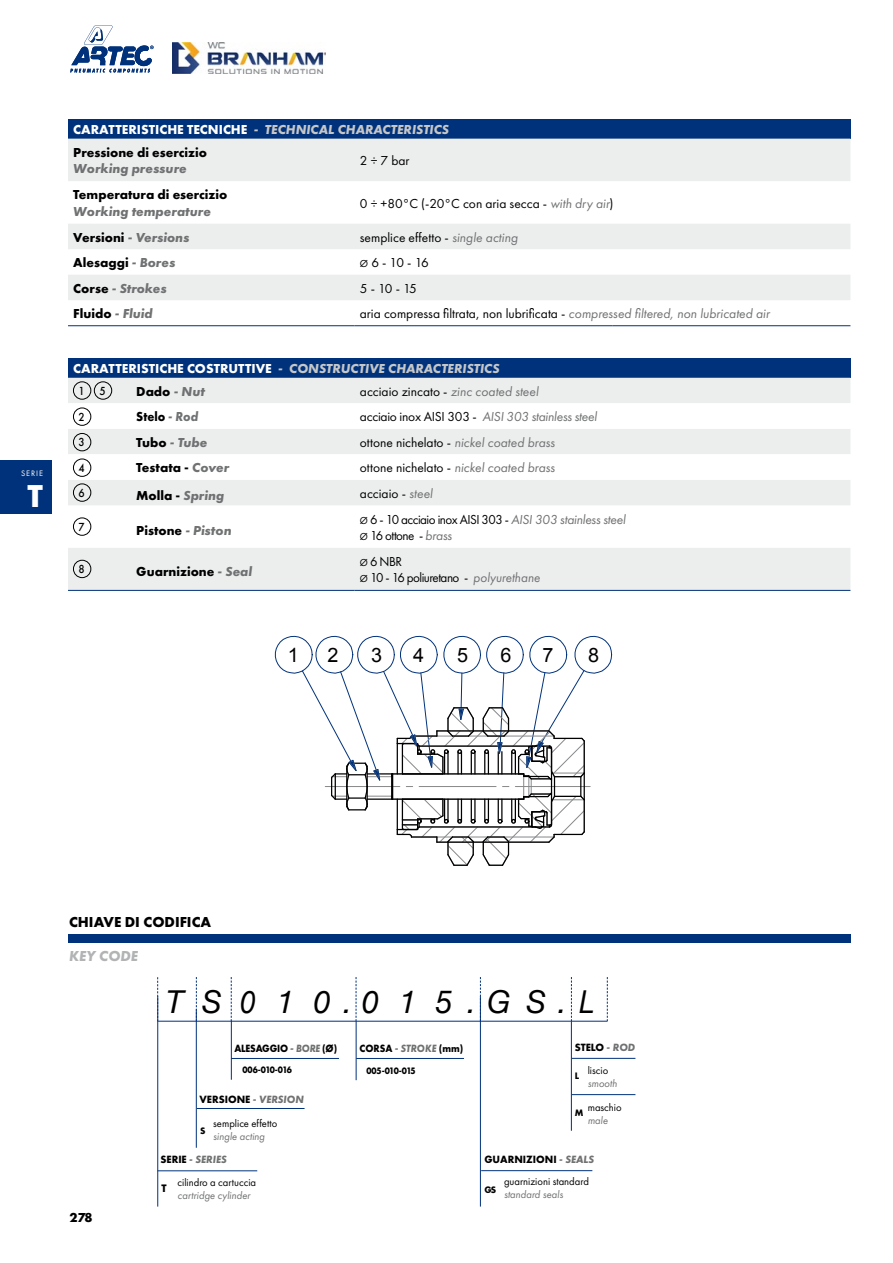
<style>
.page{position:relative;width:893px;height:1263px;background:#fff}
.page>*{position:absolute;margin:0;border:0;box-sizing:border-box;transform-origin:0 0}
.t1{font:700 32.85px "Futura PT";color:#fff}
.t2{font:italic 31.5px "Helvetica Neue";letter-spacing:.6em;color:#000}
.t3{font:19.8px "Arial";color:#000}
.t4{font:700 15px "Futura PT";color:#000}
.t5{font:italic 700 15px "Futura PT";color:#b1b3b4}
.t6{font:13.5px "Futura PT";color:#000}
.t7{font:italic 700 13.5px/22.5px "Futura PT";color:#c6c7c8}
.t8{font:700 13.5px "Futura PT";color:#000}
.t9{font:13.5px/16.2px "Futura PT";letter-spacing:-.04em;color:#000}
.t10{font:italic 700 13.5px "Futura PT";color:#707172}
.t11{font:italic 13.5px "Futura PT";color:#707172}
.t12{font:italic 13.5px "Futura PT";letter-spacing:-.02em;color:#707172}
.t13{font:700 13.5px "Futura PT";color:#000;scale:.92 1}
.t14{font:500 12.15px "Futura PT";color:#000;scale:.91 1}
.t15{font:700 11.25px "Futura PT";color:#000}
.t16{font:10.95px/23px "Futura PT";color:#000}
.t17{font:italic 10.95px "Futura PT";color:#707172}
.t18{font:700 10.95px "Futura PT";color:#000}
.t19{font:700 10.95px "Futura PT";letter-spacing:-.02em;color:#000;scale:.9 1}
.t20{font:700 10.95px "Futura PT";color:#000;scale:.91 1}
.t21{font:700 9.75px "Futura PT";letter-spacing:-.075em;color:#000;scale:.88 1}
.t22{font:700 9.75px "Futura PT";letter-spacing:-.075em;color:#000}
.t23{font:8.25px "Futura PT";letter-spacing:.11em;color:#fff}
.s1{font-style:normal;color:#fff}
.s2{font-style:normal;color:#000}
.s3{font-style:italic;color:#707172}
.s4{font-size:10.5px}
.s5{font-weight:700}
.s6{font-weight:700;font-style:italic;color:#707172}
</style>
<div class="page">
<img style="left:173px;top:43px;width:152px;height:30px">
<svg style="left:70px;top:26px;width:84px;height:47px"></svg>
<div style="left:0;top:461px;width:52px;height:53px;background:#00327b"></div>
<div style="left:68px;top:119px;width:782px;height:20px;background:#00327b"></div>
<div style="left:68px;top:139px;width:782px;height:42px;background:#eceded"></div>
<svg style="left:68px;top:224px;width:782px;height:76px;fill:#eceded"></svg>
<hr style="left:68px;top:325px;width:287px;height:1px;background:#00327b">
<hr style="left:355px;top:325px;width:258px;height:1px;background:#00327b">
<hr style="left:613px;top:325px;width:237px;height:1px;background:#00327b">
<hr style="left:157px;top:996px;width:1px;height:210px;background:#00327b">
<hr style="left:231px;top:1021px;width:1px;height:59px;background:#00327b">
<hr style="left:231px;top:1058px;width:108px;height:1px;background:#00327b">
<hr style="left:356px;top:1058px;width:108px;height:1px;background:#00327b">
<hr style="left:356px;top:1021px;width:1px;height:59px;background:#00327b">
<hr style="left:480px;top:996px;width:1px;height:210px;background:#00327b">
<hr style="left:196px;top:1009px;width:1px;height:139px;background:#00327b">
<svg style="left:196px;top:977px;width:1px;height:43px"></svg>
<svg style="left:231px;top:977px;width:1px;height:44px"></svg>
<svg style="left:356px;top:977px;width:1px;height:44px"></svg>
<svg style="left:480px;top:977px;width:1px;height:42px"></svg>
<svg style="left:571px;top:977px;width:1px;height:44px"></svg>
<svg style="left:607px;top:977px;width:1px;height:44px"></svg>
<svg style="left:157px;top:977px;width:1px;height:44px"></svg>
<hr style="left:571px;top:1021px;width:1px;height:110px;background:#00327b">
<hr style="left:158px;top:1021px;width:449px;height:1px;background:#00327b">
<hr style="left:481px;top:1170px;width:111px;height:1px;background:#00327b">
<hr style="left:572px;top:1058px;width:63px;height:1px;background:#00327b">
<hr style="left:572px;top:1094px;width:63px;height:1px;background:#00327b">
<hr style="left:157px;top:1170px;width:100px;height:1px;background:#00327b">
<hr style="left:197px;top:1108px;width:108px;height:1px;background:#00327b">
<div style="left:68px;top:359px;width:782px;height:19px;background:#00327b"></div>
<svg style="left:68px;top:378px;width:782px;height:212px;fill:#eceded"></svg>
<svg style="left:68px;top:403px;width:782px;height:77px"></svg>
<hr style="left:68px;top:590px;width:287px;height:1px;background:#00327b">
<hr style="left:355px;top:590px;width:495px;height:1px;background:#00327b">
<div style="left:73px;top:382px;width:18px;height:17px;border:1px solid #000;border-radius:50%"></div>
<div style="left:94px;top:382px;width:18px;height:17px;border:1px solid #000;border-radius:50%"></div>
<div style="left:73px;top:408px;width:18px;height:17px;border:1px solid #000;border-radius:50%"></div>
<div style="left:73px;top:433px;width:18px;height:18px;border:1px solid #000;border-radius:50%"></div>
<div style="left:73px;top:459px;width:18px;height:17px;border:1px solid #000;border-radius:50%"></div>
<div style="left:73px;top:484px;width:18px;height:17px;border:1px solid #000;border-radius:50%"></div>
<div style="left:73px;top:518px;width:18px;height:17px;border:1px solid #000;border-radius:50%"></div>
<div style="left:73px;top:560px;width:18px;height:18px;border:1px solid #000;border-radius:50%"></div>
<div style="left:68px;top:935px;width:782px;height:8px;background:#00327b"></div>
<svg style="left:275px;top:636px;width:337px;height:230px"></svg>
<p class="t23" style="left:21px;top:468px;width:23px">SERIE</p>
<h1 class="t1" style="left:27px;top:475px;width:17px">T</h1>
<p class="t7" style="left:73px;top:118px;width:377px"><span class="s1">CARATTERISTICHE TECNICHE</span> - TECHNICAL CHARACTERISTICS<br><span class="s2">Pressione di esercizio</span></p>
<p class="t10" style="left:73px;top:160px;width:115px">Working pressure</p>
<p class="t6" style="left:360px;top:153px;width:51px">2 ÷ 7 bar</p>
<p class="t8" style="left:73px;top:186px;width:156px">Temperatura di esercizio</p>
<p class="t10" style="left:73px;top:203px;width:139px">Working temperature</p>
<p class="t6" style="left:360px;top:195px;width:255px">0 ÷ +80°C (-20°C con aria secca - <span class="s3">with dry air</span>)</p>
<p class="t10" style="left:73px;top:229px;width:118px"><span class="s2">Versioni</span> - Versions</p>
<p class="t6" style="left:360px;top:229px;width:159px">semplice effetto - <span class="s3">single acting</span></p>
<p class="t8" style="left:73px;top:254px;width:104px">Alesaggi <span class="s3">- Bores</span></p>
<p class="t6" style="left:360px;top:255px;width:70px"><span class="s4">Ø</span> 6 - 10 - 16</p>
<p class="t10" style="left:73px;top:280px;width:95px"><span class="s2">Corse</span> - Strokes</p>
<p class="t6" style="left:360px;top:280px;width:59px">5 - 10 - 15</p>
<p class="t8" style="left:73px;top:305px;width:81px">Fluido <span class="s3">- Fluid</span></p>
<p class="t6" style="left:360px;top:305px;width:411px">aria compressa filtrata, non lubrificata - <span class="s3">compressed filtered, non lubricated air</span></p>
<p class="t7" style="left:73px;top:357px;width:428px"><span class="s1">CARATTERISTICHE COSTRUTTIVE</span> - CONSTRUCTIVE CHARACTERISTICS</p>
<p class="t14" style="left:79px;top:383px;width:31px">1 5</p>
<p class="t8" style="left:136px;top:383px;width:70px">Dado <span class="s3">- Nut</span></p>
<p class="t6" style="left:360px;top:383px;width:180px">acciaio zincato - <span class="s3">zinc coated steel</span></p>
<p class="t14" style="left:79px;top:409px;width:8px">2</p>
<p class="t13" style="left:136px;top:408px;width:69px">Stelo <span class="s3">- Rod</span></p>
<p class="t12" style="left:360px;top:409px;width:238px"><span class="s2">acciaio inox AISI 303 -</span> AISI 303 stainless steel</p>
<p class="t14" style="left:79px;top:435px;width:8px">3</p>
<p class="t10" style="left:136px;top:434px;width:73px"><span class="s2">Tubo</span> - Tube</p>
<p class="t11" style="left:360px;top:434px;width:197px"><span class="s2">ottone nichelato -</span> nickel coated brass</p>
<p class="t14" style="left:79px;top:460px;width:8px">4</p>
<p class="t8" style="left:136px;top:459px;width:94px">Testata - <span class="s3">Cover</span></p>
<p class="t11" style="left:360px;top:460px;width:197px"><span class="s2">ottone nichelato -</span> nickel coated brass</p>
<p class="t14" style="left:79px;top:485px;width:8px">6</p>
<p class="t8" style="left:136px;top:487px;width:90px">Molla - <span class="s3">Spring</span></p>
<p class="t6" style="left:360px;top:485px;width:74px">acciaio - <span class="s3">steel</span></p>
<p class="t14" style="left:79px;top:519px;width:8px">7</p>
<p class="t8" style="left:136px;top:522px;width:97px">Pistone <span class="s3">- Piston</span></p>
<p class="t9" style="left:360px;top:511px;width:267px"><span class="s4">Ø</span> 6 - 10 acciaio inox AISI 303 - <span class="s3">AISI 303 stainless steel<br></span><span class="s4">Ø</span> 16 ottone - <span class="s3">brass</span></p>
<p class="t14" style="left:79px;top:562px;width:8px">8</p>
<p class="t8" style="left:136px;top:563px;width:118px">Guarnizione <span class="s3">- Seal</span></p>
<p class="t9" style="left:360px;top:553px;width:182px"><span class="s4">Ø</span> 6 NBR<br><span class="s4">Ø</span> 10 - 16 poliuretano - <span class="s3">polyurethane</span></p>
<h3 class="t3" style="left:288px;top:642px;width:13px">1</h3>
<h3 class="t3" style="left:327px;top:642px;width:13px">2</h3>
<h3 class="t3" style="left:371px;top:642px;width:13px">3</h3>
<h3 class="t3" style="left:413px;top:642px;width:13px">4</h3>
<h3 class="t3" style="left:457px;top:642px;width:13px">5</h3>
<h3 class="t3" style="left:501px;top:642px;width:13px">6</h3>
<h3 class="t3" style="left:543px;top:642px;width:13px">7</h3>
<h3 class="t3" style="left:588px;top:642px;width:13px">8</h3>
<p class="t4" style="left:69px;top:912px;width:144px">CHIAVE DI CODIFICA</p>
<p class="t5" style="left:69px;top:947px;width:71px">KEY CODE</p>
<h2 class="t2" style="left:166px;top:979px;width:430px">TS0 1 0.0 15.GS.L</h2>
<p class="t8" style="left:70px;top:1209px;width:25px">278</p>
<p class="t19" style="left:234px;top:1041px;width:116px">ALESAGGIO <span class="s3">- BORE</span> (Ø)</p>
<p class="t21" style="left:242px;top:1063px;width:58px">006-010-016</p>
<p class="t18" style="left:200px;top:1092px;width:106px">VERSIONE <span class="s3">- VERSION</span></p>
<p class="t22" style="left:200px;top:1124px;width:7px">S</p>
<p class="t16" style="left:213px;top:1112px;width:66px">semplice effetto</p>
<p class="t17" style="left:213px;top:1130px;width:53px">single acting</p>
<p class="t16" style="left:178px;top:1148px;width:80px;text-indent:-17px"><span class="s5">SERIE</span> <span class="s6">- SERIES </span>cilindro a cartuccia</p>
<p class="t17" style="left:178px;top:1189px;width:74px">cartridge cylinder</p>
<p class="t15" style="left:161px;top:1181px;width:7px">T</p>
<p class="t20" style="left:360px;top:1041px;width:115px">CORSA <span class="s3">- STROKE</span> (mm)</p>
<p class="t21" style="left:366px;top:1064px;width:57px">005-010-015</p>
<p class="t16" style="left:588px;top:1036px;width:49px;text-indent:-13px"><span class="s5">STELO</span> <span class="s6">- ROD </span>liscio</p>
<p class="t17" style="left:588px;top:1077px;width:31px">smooth</p>
<p class="t16" style="left:588px;top:1095px;width:35px">maschio</p>
<p class="t17" style="left:588px;top:1114px;width:22px">male</p>
<p class="t22" style="left:575px;top:1070px;width:6px">L</p>
<p class="t22" style="left:575px;top:1107px;width:10px">M</p>
<p class="t18" style="left:484px;top:1152px;width:111px">GUARNIZIONI <span class="s3">- SEALS</span></p>
<p class="t22" style="left:484px;top:1184px;width:13px">GS</p>
<p class="t16" style="left:504px;top:1170px;width:86px">guarnizioni standard</p>
<p class="t17" style="left:504px;top:1188px;width:61px">standard seals</p>
</div>
